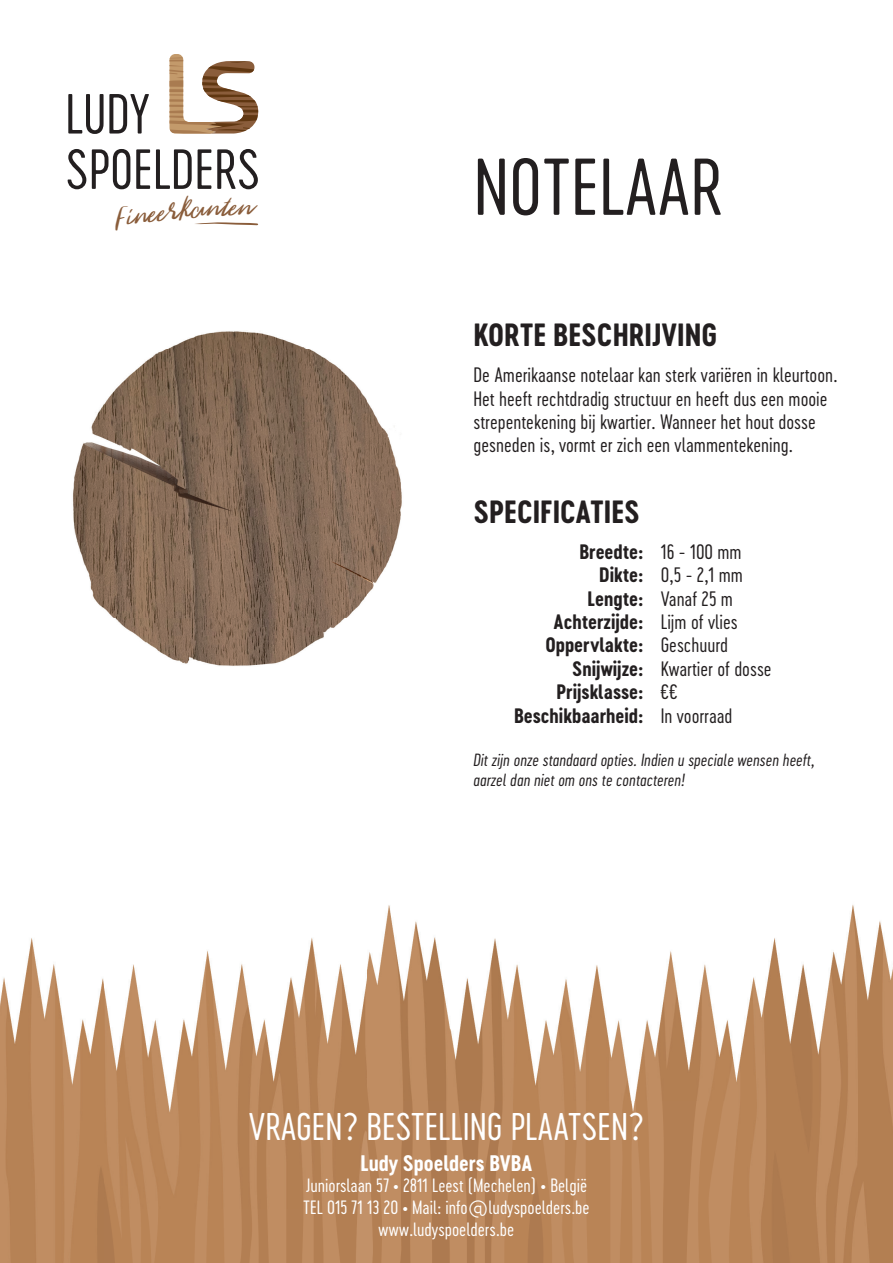
<style>
.page{position:relative;width:893px;height:1263px;background:#fff}
.page>*{position:absolute;margin:0;border:0;box-sizing:border-box;transform-origin:0 0}
.t1{font:75px "Cervo Neue Light Neue";color:#231f20}
.t2{font:52.65px/55.3px "Cervo Neue Light Neue";color:#231f20}
.t3{font:36px "Cervo Neue Light Neue";color:#fff}
.t4{font:30px "Cervo Neue Bold Neue";color:#231f20}
.t5{font:21px "Cervo Neue Bold Neue";color:#fff}
.t6{font:19.5px/23.4px "Cervo Neue Light Neue";color:#231f20}
.t7{font:19.5px/23.4px "Cervo Neue Bold Neue";color:#231f20;text-align:right}
.t8{font:18px/21.6px "Cervo Neue Light Neue";color:#fff;text-align:center}
.t9{font:italic 16.5px/19.8px "Cervo Neue Light Neue";color:#231f20}
</style>
<div class="page">
<img style="left:0;top:938px;width:104px;height:325px">
<img style="left:368px;top:905px;width:525px;height:358px">
<img style="left:104px;top:938px;width:264px;height:325px">
<svg style="left:170px;top:54px;width:88px;height:80px"></svg>
<img style="left:73px;top:331px;width:329px;height:335px">
<svg style="left:195px;top:222px;width:64px;height:4px"></svg>
<h2 class="t2" style="left:65px;top:86px;width:196px">LUDY<br>SPOELDERS</h2>
<h1 class="t1" style="left:473px;top:138px;width:250px">NOTELAAR</h1>
<h3 class="t4" style="left:473px;top:314px;width:245px">KORTE BESCHRIJVING</h3>
<p class="t6" style="left:473px;top:363px;width:366px">De Amerikaanse notelaar kan sterk variëren in kleurtoon.<br>Het heeft rechtdradig structuur en heeft dus een mooie strepentekening bij kwartier. Wanneer het hout dosse gesneden is, vormt er zich een vlammentekening.</p>
<h3 class="t4" style="left:473px;top:491px;width:168px">SPECIFICATIES</h3>
<p class="t7" style="left:514px;top:540px;width:131px">Breedte:<br>Dikte:<br>Lengte:<br>Achterzijde:<br>Oppervlakte:<br>Snijwijze:<br>Prijsklasse:<br>Beschikbaarheid:</p>
<p class="t6" style="left:661px;top:540px;width:112px">16 - 100 mm<br>0,5 - 2,1 mm<br>Vanaf 25 m<br>Lijm of vlies<br>Geschuurd<br>Kwartier of dosse €€<br>In voorraad</p>
<p class="t9" style="left:473px;top:750px;width:343px">Dit zijn onze standaard opties. Indien u speciale wensen heeft, aarzel dan niet om ons te contacteren!</p>
<h3 class="t3" style="left:249px;top:1103px;width:397px">VRAGEN? BESTELLING PLAATSEN?</h3>
<p class="t5" style="left:361px;top:1148px;width:173px">Ludy Spoelders BVBA</p>
<p class="t8" style="left:303px;top:1175px;width:288px">Juniorslaan 57 • 2811 Leest (Mechelen) • België<br>TEL 015 71 13 20 • Mail: info@ludyspoelders.be www.ludyspoelders.be</p>
</div>
